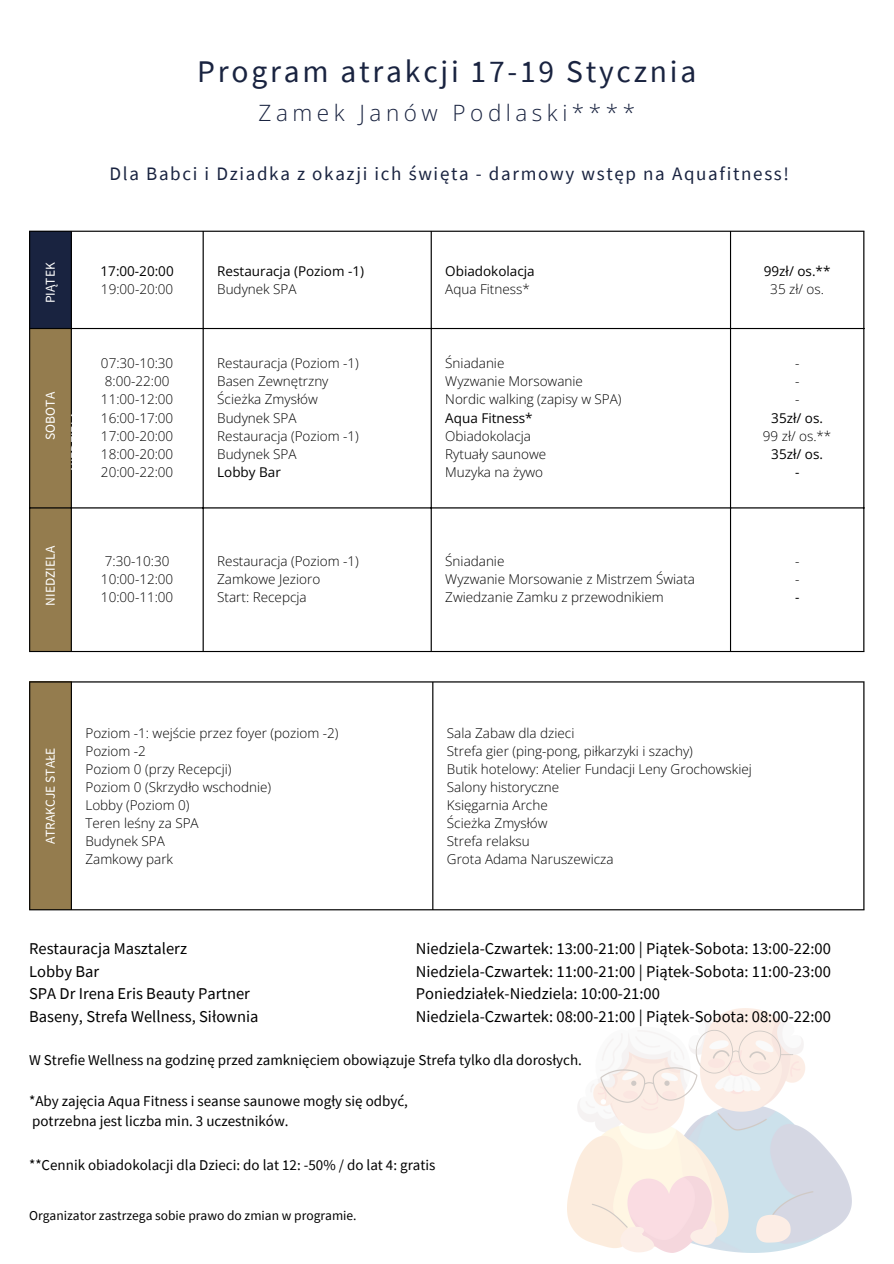
<style>
.page{position:relative;width:894px;height:1264px;background:#fff}
.page>*{position:absolute;margin:0;border:0;box-sizing:border-box;transform-origin:0 0}
.t1{font:31.5px "Source Sans Pro";letter-spacing:.09em;color:#192340}
.t2{font:300 22.5px "Open Sans";letter-spacing:.2em;color:#192340}
.t3{font:19.05px "Source Sans Pro";letter-spacing:.09em;color:#192340}
.t4{font:16.5px/22.5px "Source Sans Pro";color:#000}
.t5{font:15px/20.2px "Source Sans Pro";color:#000}
.t6{font:300 13.5px "Open Sans";color:#000}
.t7{font:13.5px "Open Sans";color:#000}
.t8{font:13.5px "Source Sans Pro";color:#fff}
.t9{font:13.5px "Source Sans Pro";color:#000}
</style>
<div class="page">
<div style="left:29px;top:231px;width:43px;height:98px;background:#192340"></div>
<div style="left:30px;top:329px;width:41px;height:322px;background:#947c4e"></div>
<hr style="left:29px;top:232px;width:1px;height:419px;background:#000">
<hr style="left:71px;top:232px;width:1px;height:419px;background:#000">
<hr style="left:202px;top:232px;width:2px;height:419px;background:#000">
<hr style="left:430px;top:232px;width:1px;height:419px;background:#000">
<hr style="left:729px;top:232px;width:1px;height:419px;background:#000">
<hr style="left:863px;top:232px;width:1px;height:419px;background:#000">
<hr style="left:29px;top:231px;width:835px;height:1px;background:#000">
<hr style="left:29px;top:328px;width:835px;height:1px;background:#000">
<hr style="left:29px;top:507px;width:835px;height:1px;background:#000">
<hr style="left:29px;top:651px;width:835px;height:1px;background:#000">
<div style="left:29px;top:681px;width:43px;height:229px;background:#947c4e"></div>
<hr style="left:29px;top:682px;width:1px;height:227px;background:#000">
<hr style="left:71px;top:682px;width:1px;height:227px;background:#000">
<hr style="left:432px;top:682px;width:1px;height:227px;background:#000">
<hr style="left:863px;top:682px;width:1px;height:227px;background:#000">
<hr style="left:29px;top:681px;width:835px;height:1px;background:#000">
<hr style="left:29px;top:909px;width:835px;height:1px;background:#000">
<img style="left:567px;top:1008px;width:284px;height:244px">
<p class="t1" style="left:197px;top:51px;width:500px">Program atrakcji 17-19 Stycznia</p>
<p class="t2" style="left:258px;top:96px;width:378px">Zamek Janów Podlaski****</p>
<h4 class="t3" style="left:109px;top:161px;width:680px">Dla Babci i Dziadka z okazji ich święta - darmowy wstęp na Aquafitness!</h4>
<p class="t8" style="left:42px;top:303px;width:42px;rotate:-90deg">PIĄTEK</p>
<h1 class="t7" style="left:101px;top:261px;width:75px">17:00-20:00</h1>
<h2 class="t6" style="left:101px;top:279px;width:74px">19:00-20:00</h2>
<h4 class="t8" style="left:42px;top:440px;width:49px;rotate:-90deg">SOBOTA</h4>
<h4 class="t8" style="left:67px;top:471px;width:61px;rotate:-90deg">NIEDZIELA</h4>
<p class="t6" style="left:101px;top:354px;width:74px">07:30-10:30</p>
<p class="t6" style="left:105px;top:372px;width:66px">8:00-22:00</p>
<p class="t6" style="left:101px;top:390px;width:74px">11:00-12:00</p>
<p class="t6" style="left:101px;top:408px;width:74px">16:00-17:00</p>
<p class="t6" style="left:101px;top:426px;width:74px">17:00-20:00</p>
<p class="t6" style="left:101px;top:444px;width:74px">18:00-20:00</p>
<p class="t6" style="left:101px;top:462px;width:74px">20:00-22:00</p>
<p class="t8" style="left:42px;top:605px;width:61px;rotate:-90deg">NIEDZIELA</p>
<p class="t6" style="left:105px;top:551px;width:66px">7:30-10:30</p>
<p class="t6" style="left:101px;top:569px;width:74px">10:00-12:00</p>
<p class="t6" style="left:101px;top:587px;width:74px">10:00-11:00</p>
<h3 class="t7" style="left:217px;top:261px;width:148px">Restauracja (Poziom -1)</h3>
<p class="t6" style="left:217px;top:279px;width:81px">Budynek SPA</p>
<p class="t6" style="left:217px;top:354px;width:143px">Restauracja (Poziom -1)</p>
<p class="t6" style="left:217px;top:372px;width:113px">Basen Zewnętrzny</p>
<p class="t6" style="left:217px;top:390px;width:102px">Ścieżka Zmysłów</p>
<p class="t6" style="left:217px;top:408px;width:81px">Budynek SPA</p>
<p class="t6" style="left:217px;top:426px;width:143px">Restauracja (Poziom -1)</p>
<p class="t6" style="left:217px;top:444px;width:81px">Budynek SPA</p>
<p class="t7" style="left:217px;top:462px;width:65px">Lobby Bar</p>
<p class="t6" style="left:217px;top:551px;width:143px">Restauracja (Poziom -1)</p>
<p class="t6" style="left:217px;top:569px;width:104px">Zamkowe Jezioro</p>
<p class="t6" style="left:217px;top:587px;width:91px">Start: Recepcja</p>
<p class="t7" style="left:445px;top:261px;width:91px">Obiadokolacja</p>
<p class="t6" style="left:445px;top:279px;width:86px">Aqua Fitness*</p>
<p class="t6" style="left:445px;top:354px;width:61px">Śniadanie</p>
<p class="t6" style="left:445px;top:372px;width:139px">Wyzwanie Morsowanie</p>
<p class="t6" style="left:445px;top:390px;width:178px">Nordic walking (zapisy w SPA)</p>
<p class="t7" style="left:445px;top:408px;width:89px">Aqua Fitness*</p>
<p class="t6" style="left:445px;top:426px;width:87px">Obiadokolacja</p>
<p class="t6" style="left:445px;top:444px;width:102px">Rytuały saunowe</p>
<p class="t6" style="left:445px;top:462px;width:99px">Muzyka na żywo</p>
<p class="t6" style="left:445px;top:551px;width:61px">Śniadanie</p>
<p class="t6" style="left:445px;top:569px;width:251px">Wyzwanie Morsowanie z Mistrzem Świata</p>
<p class="t6" style="left:445px;top:587px;width:220px">Zwiedzanie Zamku z przewodnikiem</p>
<p class="t7" style="left:763px;top:261px;width:68px">99zł/ os.**</p>
<p class="t6" style="left:770px;top:279px;width:55px">35 zł/ os.</p>
<p class="t6" style="left:794px;top:354px;width:6px">-</p>
<p class="t6" style="left:794px;top:372px;width:6px">-</p>
<p class="t6" style="left:794px;top:390px;width:6px">-</p>
<p class="t7" style="left:771px;top:408px;width:53px">35zł/ os.</p>
<p class="t6" style="left:762px;top:426px;width:70px">99 zł/ os.**</p>
<p class="t7" style="left:771px;top:444px;width:53px">35zł/ os.</p>
<p class="t7" style="left:794px;top:462px;width:6px">-</p>
<p class="t6" style="left:794px;top:551px;width:6px">-</p>
<p class="t6" style="left:794px;top:569px;width:6px">-</p>
<p class="t7" style="left:794px;top:587px;width:6px">-</p>
<h4 class="t8" style="left:41px;top:844px;width:98px;rotate:-90deg">ATRAKCJE STAŁE</h4>
<p class="t8" style="left:41px;top:857px;width:98px;rotate:-90deg">ATRAKCJE STAŁE</p>
<p class="t6" style="left:85px;top:723px;width:254px">Poziom -1: wejście przez foyer (poziom -2)</p>
<p class="t6" style="left:85px;top:741px;width:62px">Poziom -2</p>
<h5 class="t6" style="left:85px;top:759px;width:147px">Poziom 0 (przy Recepcji)</h5>
<h5 class="t6" style="left:85px;top:777px;width:187px">Poziom 0 (Skrzydło wschodnie)</h5>
<h5 class="t6" style="left:85px;top:795px;width:105px">Lobby (Poziom 0)</h5>
<h5 class="t6" style="left:85px;top:813px;width:115px">Teren leśny za SPA</h5>
<h5 class="t6" style="left:85px;top:831px;width:81px">Budynek SPA</h5>
<h5 class="t6" style="left:85px;top:849px;width:89px">Zamkowy park</h5>
<p class="t6" style="left:447px;top:723px;width:129px">Sala Zabaw dla dzieci</p>
<p class="t6" style="left:447px;top:741px;width:247px">Strefa gier (ping-pong, piłkarzyki i szachy)</p>
<p class="t6" style="left:447px;top:759px;width:306px">Butik hotelowy: Atelier Fundacji Leny Grochowskiej</p>
<p class="t6" style="left:447px;top:777px;width:114px">Salony historyczne</p>
<p class="t6" style="left:447px;top:795px;width:102px">Księgarnia Arche</p>
<p class="t6" style="left:447px;top:813px;width:102px">Ścieżka Zmysłów</p>
<p class="t6" style="left:447px;top:831px;width:84px">Strefa relaksu</p>
<p class="t6" style="left:447px;top:849px;width:168px">Grota Adama Naruszewicza</p>
<p class="t4" style="left:415px;top:936px;width:416px">Niedziela-Czwartek: 13:00-21:00 | Piątek-Sobota: 13:00-22:00<br>Niedziela-Czwartek: 11:00-21:00 | Piątek-Sobota: 11:00-23:00<br>Poniedziałek-Niedziela: 10:00-21:00<br>Niedziela-Czwartek: 08:00-21:00 | Piątek-Sobota: 08:00-22:00</p>
<p class="t4" style="left:29px;top:936px;width:231px">Restauracja Masztalerz<br>Lobby Bar<br>SPA Dr Irena Eris Beauty Partner<br>Baseny, Strefa Wellness, Siłownia</p>
<p class="t5" style="left:29px;top:1049px;width:554px">W Strefie Wellness na godzinę przed zamknięciem obowiązuje Strefa tylko dla dorosłych.</p>
<p class="t5" style="left:29px;top:1090px;width:380px">*Aby zajęcia Aqua Fitness i seanse saunowe mogły się odbyć, potrzebna jest liczba min. 3 uczestników.</p>
<p class="t5" style="left:29px;top:1154px;width:408px">**Cennik obiadokolacji dla Dzieci: do lat 12: -50% / do lat 4: gratis</p>
<h4 class="t9" style="left:29px;top:1206px;width:329px">Organizator zastrzega sobie prawo do zmian w programie.</h4>
</div>
